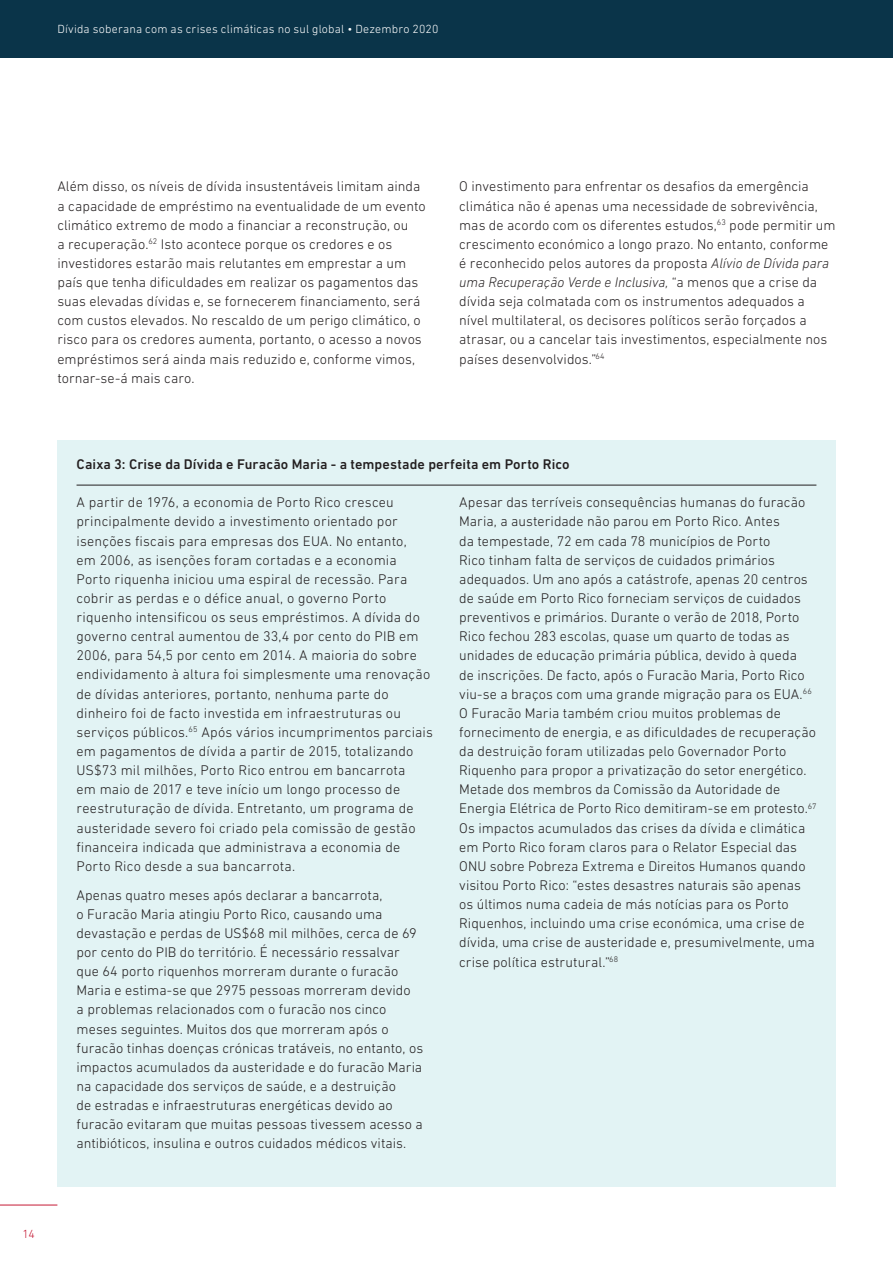
<style>
.page{position:relative;width:893px;height:1263px;background:#fff}
.page>*{position:absolute;margin:0;border:0;box-sizing:border-box;transform-origin:0 0}
.t1{font:300 14.25px/19.2px "DIN Next LT Pro";letter-spacing:.005em;color:#231f20}
.t2{font:500 14.25px "DIN Next LT Pro";letter-spacing:.005em;color:#231f20}
.t3{font:300 12px "DIN Next LT Pro";letter-spacing:.015em;color:#fff}
.t4{font:300 12px "DIN Next LT Pro";color:#c51a35}
.s1{font-style:italic}
</style>
<div class="page">
<hr style="left:0;top:1205px;width:57px;height:1px;background:#c51a35">
<div style="left:0;top:0;width:893px;height:57px;background:#0a3449"></div>
<div style="left:57px;top:440px;width:779px;height:746px;background:#e2f3f4"></div>
<hr style="left:77px;top:485px;width:739px;height:1px;background:#231f20">
<p class="t3" style="left:57px;top:22px;width:382px">Dívida soberana com as crises climáticas no sul global • Dezembro 2020</p>
<p class="t1" style="left:57px;top:177px;width:370px">Além disso, os níveis de dívida insustentáveis limitam ainda a capacidade de empréstimo na eventualidade de um evento climático extremo de modo a financiar a reconstrução, ou<br>a recuperação.<sup>62</sup> Isto acontece porque os credores e os investidores estarão mais relutantes em emprestar a um país que tenha dificuldades em realizar os pagamentos das suas elevadas dívidas e, se fornecerem financiamento, será com custos elevados. No rescaldo de um perigo climático, o risco para os credores aumenta, portanto, o acesso a novos empréstimos será ainda mais reduzido e, conforme vimos, tornar-se-á mais caro.</p>
<p class="t1" style="left:459px;top:177px;width:378px">O investimento para enfrentar os desafios da emergência climática não é apenas uma necessidade de sobrevivência, mas de acordo com os diferentes estudos,<sup>63</sup> pode permitir um crescimento económico a longo prazo. No entanto, conforme é reconhecido pelos autores da proposta <span class="s1">Alívio de Dívida para uma Recuperação Verde e Inclusiva,</span> “a menos que a crise da dívida seja colmatada com os instrumentos adequados a nível multilateral, os decisores políticos serão forçados a atrasar, ou a cancelar tais investimentos, especialmente nos países desenvolvidos.”<sup>64</sup></p>
<p class="t2" style="left:77px;top:456px;width:495px">Caixa 3: Crise da Dívida e Furacão Maria - a tempestade perfeita em Porto Rico</p>
<p class="t1" style="left:77px;top:493px;width:358px">A partir de 1976, a economia de Porto Rico cresceu principalmente devido a investimento orientado por isenções fiscais para empresas dos EUA. No entanto,<br>em 2006, as isenções foram cortadas e a economia Porto riquenha iniciou uma espiral de recessão. Para cobrir as perdas e o défice anual, o governo Porto riquenho intensificou os seus empréstimos. A dívida do governo central aumentou de 33,4 por cento do PIB em 2006, para 54,5 por cento em 2014. A maioria do sobre endividamento à altura foi simplesmente uma renovação de dívidas anteriores, portanto, nenhuma parte do dinheiro foi de facto investida em infraestruturas ou serviços públicos.<sup>65</sup> Após vários incumprimentos parciais em pagamentos de dívida a partir de 2015, totalizando US$73 mil milhões, Porto Rico entrou em bancarrota<br>em maio de 2017 e teve início um longo processo de reestruturação de dívida. Entretanto, um programa de austeridade severo foi criado pela comissão de gestão financeira indicada que administrava a economia de Porto Rico desde a sua bancarrota.</p>
<p class="t1" style="left:77px;top:885px;width:348px">Apenas quatro meses após declarar a bancarrota,<br>o Furacão Maria atingiu Porto Rico, causando uma devastação e perdas de US$68 mil milhões, cerca de 69 por cento do PIB do território. É necessário ressalvar que 64 porto riquenhos morreram durante o furacão Maria e estima-se que 2975 pessoas morreram devido<br>a problemas relacionados com o furacão nos cinco meses seguintes. Muitos dos que morreram após o furacão tinhas doenças crónicas tratáveis, no entanto, os impactos acumulados da austeridade e do furacão Maria na capacidade dos serviços de saúde, e a destruição<br>de estradas e infraestruturas energéticas devido ao furacão evitaram que muitas pessoas tivessem acesso a antibióticos, insulina e outros cuidados médicos vitais.</p>
<p class="t1" style="left:459px;top:493px;width:359px">Apesar das terríveis consequências humanas do furacão Maria, a austeridade não parou em Porto Rico. Antes<br>da tempestade, 72 em cada 78 municípios de Porto<br>Rico tinham falta de serviços de cuidados primários adequados. Um ano após a catástrofe, apenas 20 centros de saúde em Porto Rico forneciam serviços de cuidados preventivos e primários. Durante o verão de 2018, Porto Rico fechou 283 escolas, quase um quarto de todas as unidades de educação primária pública, devido à queda<br>de inscrições. De facto, após o Furacão Maria, Porto Rico viu-se a braços com uma grande migração para os EUA.<sup>66<br></sup>O Furacão Maria também criou muitos problemas de fornecimento de energia, e as dificuldades de recuperação da destruição foram utilizadas pelo Governador Porto Riquenho para propor a privatização do setor energético.<br>Metade dos membros da Comissão da Autoridade de Energia Elétrica de Porto Rico demitiram-se em protesto.<sup>67<br></sup>Os impactos acumulados das crises da dívida e climática em Porto Rico foram claros para o Relator Especial das ONU sobre Pobreza Extrema e Direitos Humanos quando visitou Porto Rico: “estes desastres naturais são apenas os últimos numa cadeia de más notícias para os Porto Riquenhos, incluindo uma crise económica, uma crise de dívida, uma crise de austeridade e, presumivelmente, uma crise política estrutural.”<sup>68</sup></p>
<p class="t4" style="left:23px;top:1227px;width:14px">14</p>
</div>
